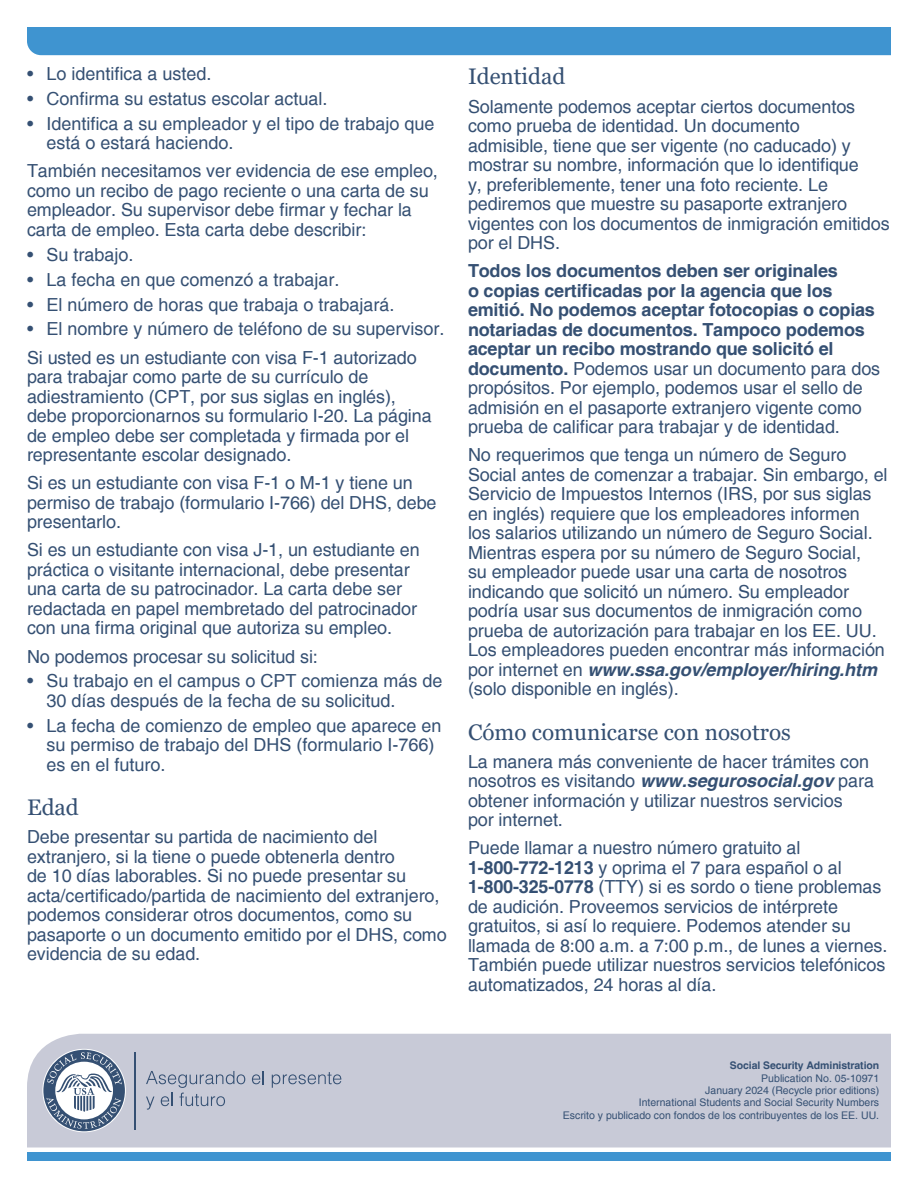
<style>
.page{position:relative;width:918px;height:1188px;background:#fff}
.page>*{position:absolute;margin:0;border:0;box-sizing:border-box;transform-origin:0 0}
.t1{font:22.5px "Georgia";color:#355073}
.t2{font:18px/19.5px "Helvetica";letter-spacing:-.005em;color:#355073}
.t3{font:700 18px/19.5px "Helvetica";letter-spacing:-.01em;color:#355073}
.t4{font:10.5px "Helvetica";color:#355073}
.t5{font:700 10.5px "Helvetica";letter-spacing:-.01em;color:#355073}
.s1{font-weight:400}
.s2{font-weight:700;font-style:italic}
.s3{font-weight:700}
</style>
<div class="page">
<div style="left:27px;top:27px;width:864px;height:28px;background:#3f94d0"></div>
<div style="left:27px;top:1034px;width:864px;height:113px;background:#c8cad7"></div>
<div style="left:27px;top:1153px;width:864px;height:8px;background:#3f94d0"></div>
<div style="left:43px;top:1050px;width:82px;height:81px;background:#355073;border-radius:50%"></div>
<svg style="left:47px;top:1052px;width:75px;height:77px"></svg>
<hr style="left:135px;top:1052px;width:1px;height:77px;background:#355073">
<svg style="left:252px;top:1071px;width:12px;height:13px"></svg>
<svg style="left:272px;top:1072px;width:69px;height:16px"></svg>
<svg style="left:146px;top:1071px;width:99px;height:39px;background:#b3b9c9"></svg>
<p class="t2" style="left:27px;top:65px;width:186px">• Lo identifica a usted.</p>
<p class="t2" style="left:27px;top:89px;width:302px">• Confirma su estatus escolar actual.</p>
<p class="t2" style="left:46px;top:114px;width:390px;text-indent:-19px">• Identifica a su empleador y el tipo de trabajo que está o estará haciendo.</p>
<p class="t2" style="left:27px;top:162px;width:412px">También necesitamos ver evidencia de ese empleo, como un recibo de pago reciente o una carta de su empleador. Su supervisor debe firmar y fechar la carta de empleo. Esta carta debe describir:</p>
<p class="t2" style="left:27px;top:245px;width:108px">• Su trabajo.</p>
<p class="t2" style="left:27px;top:270px;width:314px">• La fecha en que comenzó a trabajar.</p>
<p class="t2" style="left:27px;top:295px;width:369px">• El número de horas que trabaja o trabajará.</p>
<p class="t2" style="left:27px;top:320px;width:419px">• El nombre y número de teléfono de su supervisor.</p>
<p class="t2" style="left:27px;top:348px;width:406px">Si usted es un estudiante con visa F-1 autorizado para trabajar como parte de su currículo de adiestramiento (CPT, por sus siglas en inglés), debe proporcionarnos su formulario I-20. La página de empleo debe ser completada y firmada por el representante escolar designado.</p>
<p class="t2" style="left:27px;top:474px;width:411px">Si es un estudiante con visa F-1 o M-1 y tiene un permiso de trabajo (formulario I-766) del DHS, debe presentarlo.</p>
<p class="t2" style="left:27px;top:541px;width:394px">Si es un estudiante con visa J-1, un estudiante en práctica o visitante internacional, debe presentar una carta de su patrocinador. La carta debe ser redactada en papel membretado del patrocinador con una firma original que autoriza su empleo.</p>
<p class="t2" style="left:27px;top:647px;width:292px">No podemos procesar su solicitud si:</p>
<p class="t2" style="left:46px;top:672px;width:398px;text-indent:-19px">• Su trabajo en el campus o CPT comienza más de<br>30 días después de la fecha de su solicitud.</p>
<p class="t2" style="left:46px;top:716px;width:397px;text-indent:-19px">• La fecha de comienzo de empleo que aparece en su permiso de trabajo del DHS (formulario I-766) es en el futuro.</p>
<h1 class="t1" style="left:27px;top:794px;width:53px">Edad</h1>
<p class="t2" style="left:27px;top:828px;width:421px">Debe presentar su partida de nacimiento del extranjero, si la tiene o puede obtenerla dentro<br>de 10 días laborables. Si no puede presentar su acta/certificado/partida de nacimiento del extranjero, podemos considerar otros documentos, como su pasaporte o un documento emitido por el DHS, como evidencia de su edad.</p>
<h1 class="t1" style="left:468px;top:63px;width:99px">Identidad</h1>
<p class="t2" style="left:468px;top:97px;width:423px">Solamente podemos aceptar ciertos documentos como prueba de identidad. Un documento<br>admisible, tiene que ser vigente (no caducado) y mostrar su nombre, información que lo identifique<br>y, preferiblemente, tener una foto reciente. Le pediremos que muestre su pasaporte extranjero vigentes con los documentos de inmigración emitidos por el DHS.</p>
<p class="t3" style="left:468px;top:262px;width:414px">Todos los documentos deben ser originales<br>o copias certificadas por la agencia que los emitió. No podemos aceptar fotocopias o copias notariadas de documentos. Tampoco podemos aceptar un recibo mostrando que solicitó el documento. <span class="s1">Podemos usar un documento para dos propósitos. Por ejemplo, podemos usar el sello de admisión en el pasaporte extranjero vigente como prueba de calificar para trabajar y de identidad.</span></p>
<p class="t2" style="left:468px;top:446px;width:421px">No requerimos que tenga un número de Seguro Social antes de comenzar a trabajar. Sin embargo, el Servicio de Impuestos Internos (IRS, por sus siglas en inglés) requiere que los empleadores informen<br>los salarios utilizando un número de Seguro Social.<br>Mientras espera por su número de Seguro Social,<br>su empleador puede usar una carta de nosotros indicando que solicitó un número. Su empleador podría usar sus documentos de inmigración como prueba de autorización para trabajar en los EE. UU.<br>Los empleadores pueden encontrar más información por internet en <span class="s2">www.ssa.gov/employer/hiring.htm </span>(solo disponible en inglés).</p>
<h1 class="t1" style="left:468px;top:718px;width:324px">Cómo comunicarse con nosotros</h1>
<p class="t2" style="left:468px;top:752px;width:408px">La manera más conveniente de hacer trámites con nosotros es visitando <span class="s2">www.segurosocial.gov</span> para obtener información y utilizar nuestros servicios<br>por internet.</p>
<p class="t2" style="left:468px;top:839px;width:421px">Puede llamar a nuestro número gratuito al <span class="s3">1-800-772-1213</span> y oprima el 7 para español o al <span class="s3">1-800-325-0778</span> (TTY) si es sordo o tiene problemas de audición. Proveemos servicios de intérprete gratuitos, si así lo requiere. Podemos atender su llamada de 8:00 a.m. a 7:00 p.m., de lunes a viernes.<br>También puede utilizar nuestros servicios telefónicos automatizados, 24 horas al día.</p>
<p class="t5" style="left:730px;top:1059px;width:151px">Social Security Administration</p>
<p class="t4" style="left:761px;top:1072px;width:119px">Publication No. 05-10971</p>
<p class="t4" style="left:705px;top:1084px;width:175px">January 2024 (Recycle prior editions)</p>
<p class="t4" style="left:639px;top:1097px;width:242px">International Students and Social Security Numbers</p>
<p class="t4" style="left:563px;top:1109px;width:318px">Escrito y publicado con fondos de los contribuyentes de los EE. UU.</p>
</div>
